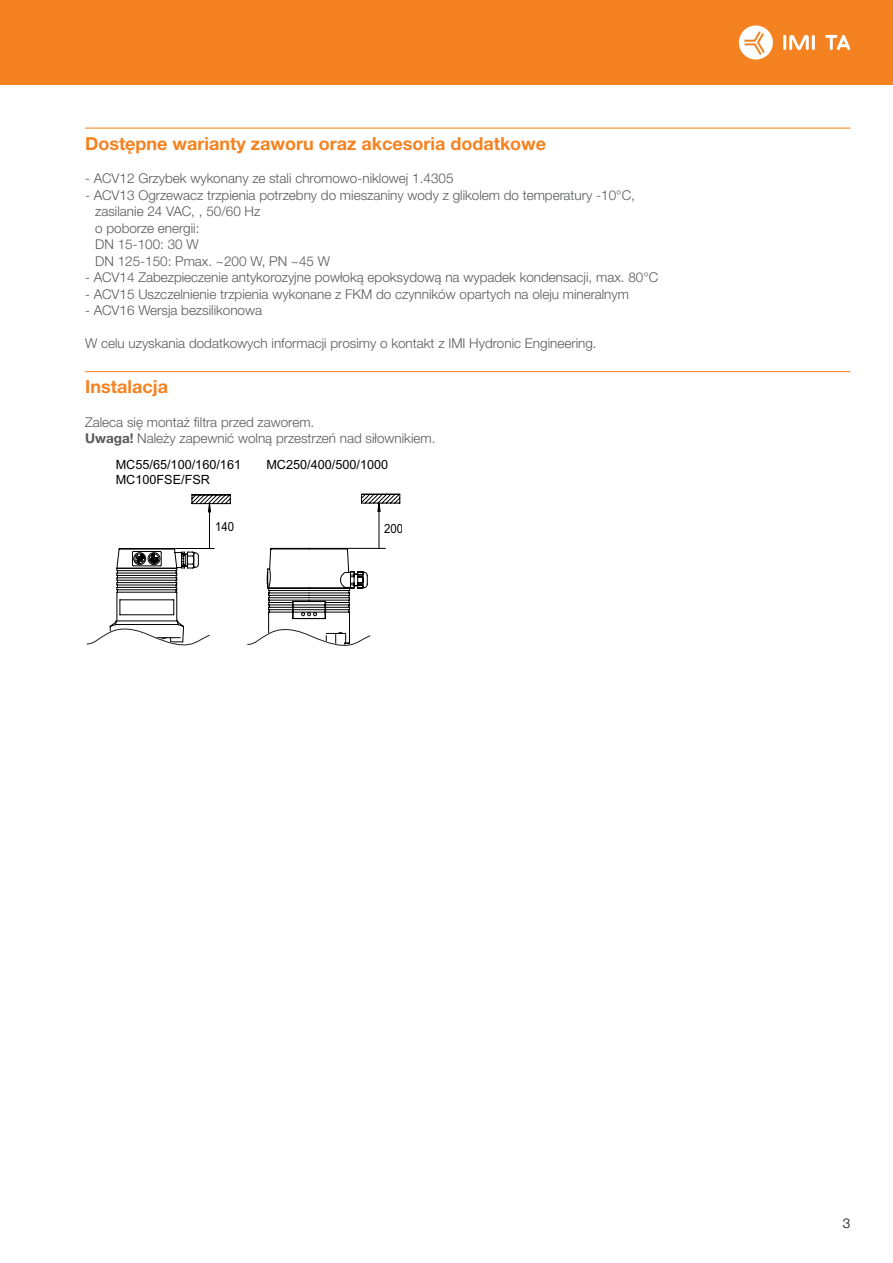
<style>
.page{position:relative;width:893px;height:1263px;background:#fff}
.page>*{position:absolute;margin:0;border:0;box-sizing:border-box;transform-origin:0 0}
.t1{font:700 18px "Helvetica Neue LTW1 G";color:#f58220}
.t2{font:300 13.5px/16.5px "Helvetica Neue LTW1 G";color:#58595b}
.t3{font:300 13.5px "Helvetica Neue LTW1 G";color:#000}
.t4{font:12.75px/15.1px "Arial";color:#000}
.t5{font:12.75px "Arial";color:#000;scale:.9 1}
.s1{font-weight:700}
</style>
<div class="page">
<div style="left:0;top:0;width:893px;height:85px;background:#f58220"></div>
<hr style="left:783px;top:35px;width:3px;height:15px;background:#fff">
<hr style="left:812px;top:35px;width:3px;height:15px;background:#fff">
<svg style="left:789px;top:35px;width:20px;height:15px"></svg>
<svg style="left:825px;top:35px;width:25px;height:15px"></svg>
<svg style="left:739px;top:25px;width:34px;height:35px"></svg>
<hr style="left:85px;top:128px;width:765px;height:1px;background:#f58220">
<hr style="left:85px;top:371px;width:765px;height:1px;background:#f58220">
<svg style="left:86px;top:494px;width:145px;height:152px"></svg>
<svg style="left:247px;top:493px;width:154px;height:153px"></svg>
<h1 class="t1" style="left:85px;top:132px;width:463px">Dostępne warianty zaworu oraz akcesoria dodatkowe</h1>
<p class="t2" style="left:85px;top:170px;width:370px">- ACV12 Grzybek wykonany ze stali chromowo-niklowej 1.4305</p>
<p class="t2" style="left:95px;top:187px;width:541px;text-indent:-10px">- ACV13 Ogrzewacz trzpienia potrzebny do mieszaniny wody z glikolem do temperatury -10°C, zasilanie 24 VAC, , 50/60 Hz<br>o poborze energii:<br>DN 15-100: 30 W<br>DN 125-150: Pmax. ~200 W, PN ~45 W</p>
<p class="t2" style="left:85px;top:269px;width:575px">- ACV14 Zabezpieczenie antykorozyjne powłoką epoksydową na wypadek kondensacji, max. 80°C</p>
<p class="t2" style="left:85px;top:286px;width:545px">- ACV15 Uszczelnienie trzpienia wykonane z FKM do czynników opartych na oleju mineralnym</p>
<p class="t2" style="left:85px;top:302px;width:179px">- ACV16 Wersja bezsilikonowa</p>
<p class="t2" style="left:85px;top:335px;width:513px">W celu uzyskania dodatkowych informacji prosimy o kontakt z IMI Hydronic Engineering.</p>
<h1 class="t1" style="left:85px;top:376px;width:84px">Instalacja</h1>
<p class="t2" style="left:85px;top:414px;width:352px">Zaleca się montaż filtra przed zaworem.<br><span class="s1">Uwaga!</span> Należy zapewnić wolną przestrzeń nad siłownikiem.</p>
<p class="t4" style="left:116px;top:457px;width:127px">MC55/65/100/160/161<br>MC100FSE/FSR</p>
<p class="t4" style="left:266px;top:457px;width:123px">MC250/400/500/1000</p>
<p class="t5" style="left:215px;top:518px;width:23px">140</p>
<p class="t5" style="left:384px;top:520px;width:23px">200</p>
<p class="t3" style="left:843px;top:1215px;width:9px">3</p>
</div>
